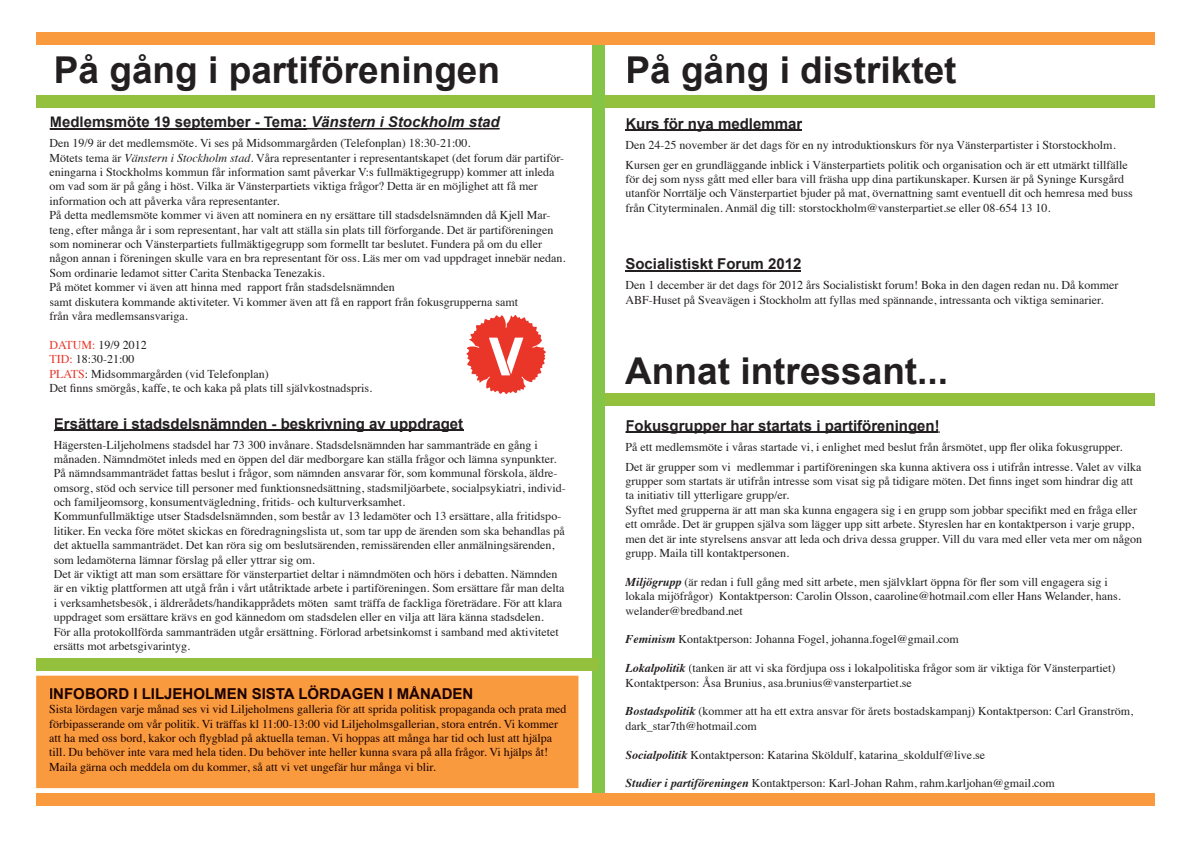
<style>
.page{position:relative;width:1191px;height:842px;background:#fff}
.page>*{position:absolute;margin:0;border:0;box-sizing:border-box;transform-origin:0 0}
.t1{font:700 37px "Arial";color:#231f20}
.t2{font:700 15px "Arial";color:#231f20}
.t3{font:700 15px "Arial";color:#1c0000}
.t4{font:12px/14.4px "Times";color:#231f20}
.t5{font:12px/14.4px "Times";color:#1c0000}
.s1{font-style:italic}
.s2{color:#ea3529}
.s3{font-weight:700;font-style:italic}
</style>
<div class="page">
<div style="left:36px;top:676px;width:542px;height:112px;background:#f89a3d"></div>
<div style="left:36px;top:95px;width:1119px;height:12px;background:#93c03d"></div>
<div style="left:604px;top:393px;width:551px;height:12px;background:#93c03d"></div>
<div style="left:592px;top:36px;width:12px;height:763px;background:#84c446"></div>
<div style="left:36px;top:794px;width:1119px;height:12px;background:#f89a3d"></div>
<div style="left:36px;top:32px;width:1119px;height:12px;background:#f89a3d"></div>
<hr style="left:626px;top:129px;width:176px;height:2px;background:#231f20">
<div style="left:36px;top:658px;width:561px;height:12px;background:#93c03d"></div>
<hr style="left:307px;top:128px;width:192px;height:2px;background:#231f20">
<hr style="left:51px;top:128px;width:256px;height:2px;background:#231f20">
<div style="left:50px;top:688px;width:422px;height:11px;background:#f89a3d"></div>
<hr style="left:50px;top:685px;width:422px;height:3px;background:#f89a3d">
<div style="left:50px;top:705px;width:516px;height:11px;background:#f89a3d"></div>
<div style="left:49px;top:719px;width:509px;height:11px;background:#f89a3d"></div>
<div style="left:50px;top:733px;width:502px;height:12px;background:#f89a3d"></div>
<div style="left:49px;top:748px;width:499px;height:11px;background:#f89a3d"></div>
<div style="left:49px;top:762px;width:432px;height:11px;background:#f89a3d"></div>
<svg style="left:466px;top:315px;width:80px;height:79px"></svg>
<hr style="left:626px;top:431px;width:312px;height:2px;background:#231f20">
<hr style="left:55px;top:430px;width:408px;height:1px;background:#231f20">
<hr style="left:625px;top:270px;width:176px;height:2px;background:#231f20">
<h1 class="t1" style="left:54px;top:46px;width:448px">På gång i partiföreningen</h1>
<p class="t2" style="left:50px;top:112px;width:451px">Medlemsmöte 19 september - Tema: <span class="s1">Vänstern i Stockholm stad</span></p>
<p class="t4" style="left:50px;top:135px;width:517px">Den 19/9 är det medlemsmöte. Vi ses på Midsommargården (Telefonplan) 18:30-21:00.<br>Mötets tema är <span class="s1">Vänstern i Stockholm stad.</span> Våra representanter i representantskapet (det forum där partiför&shy;eningarna i Stockholms kommun får information samt påverkar V:s fullmäktigegrupp) kommer att inleda om vad som är på gång i höst. Vilka är Vänsterpartiets viktiga frågor? Detta är en möjlighet att få mer information och att påverka våra representanter.<br>På detta medlemsmöte kommer vi även att nominera en ny ersättare till stadsdelsnämnden då Kjell Mar&shy;teng, efter många år i som representant, har valt att ställa sin plats till förforgande. Det är partiföreningen som nominerar och Vänsterpartiets fullmäktigegrupp som formellt tar beslutet. Fundera på om du eller någon annan i föreningen skulle vara en bra representant för oss. Läs mer om vad uppdraget innebär nedan.<br>Som ordinarie ledamot sitter Carita Stenbacka Tenezakis.<br>På mötet kommer vi även att hinna med rapport från stadsdelsnämnden<br>samt diskutera kommande aktiviteter. Vi kommer även att få en rapport från fokusgrupperna samt<br>från våra medlemsansvariga.</p>
<p class="t4" style="left:50px;top:336px;width:324px"><span class="s2">DATUM:</span> 19/9 2012<br><span class="s2">TID:</span> 18:30-21:00<br><span class="s2">PLATS</span>: Midsommargården (vid Telefonplan)<br>Det finns smörgås, kaffe, te och kaka på plats till självkostnadspris.</p>
<p class="t2" style="left:54px;top:414px;width:411px">Ersättare i stadsdelsnämnden - beskrivning av uppdraget</p>
<p class="t4" style="left:54px;top:437px;width:513px">Hägersten-Liljeholmens stadsdel har 73 300 invånare. Stadsdelsnämnden har sammanträde en gång i månaden. Nämndmötet inleds med en öppen del där medborgare kan ställa frågor och lämna synpunkter.<br>På nämndsammanträdet fattas beslut i frågor, som nämnden ansvarar för, som kommunal förskola, äldre&shy;omsorg, stöd och service till personer med funktionsnedsättning, stadsmiljöarbete, socialpsykiatri, individ&shy;och familjeomsorg, konsumentvägledning, fritids- och kulturverksamhet.<br>Kommunfullmäktige utser Stadsdelsnämnden, som består av 13 ledamöter och 13 ersättare, alla fritidspo&shy;litiker. En vecka före mötet skickas en föredragningslista ut, som tar upp de ärenden som ska behandlas på det aktuella sammanträdet. Det kan röra sig om beslutsärenden, remissärenden eller anmälningsärenden, som ledamöterna lämnar förslag på eller yttrar sig om.<br>Det är viktigt att man som ersättare för vänsterpartiet deltar i nämndmöten och hörs i debatten. Nämnden är en viktig plattformen att utgå från i vårt utåtriktade arbete i partiföreningen. Som ersättare får man delta i verksamhetsbesök, i äldrerådets/handikapprådets möten samt träffa de fackliga företrädare. För att klara uppdraget som ersättare krävs en god kännedom om stadsdelen eller en vilja att lära känna stadsdelen.<br>För alla protokollförda sammanträden utgår ersättning. Förlorad arbetsinkomst i samband med aktivitetet ersätts mot arbetsgivarintyg.</p>
<p class="t3" style="left:49px;top:684px;width:426px">INFOBORD I LILJEHOLMEN SISTA LÖRDAGEN I MÅNADEN</p>
<p class="t5" style="left:49px;top:701px;width:519px">Sista lördagen varje månad ses vi vid Liljeholmens galleria för att sprida politisk propaganda och prata med förbipasserande om vår politik. Vi träffas kl 11:00-13:00 vid Liljeholmsgallerian, stora entrén. Vi kommer att ha med oss bord, kakor och flygblad på aktuella teman. Vi hoppas att många har tid och lust att hjälpa till. Du behöver inte vara med hela tiden. Du behöver inte heller kunna svara på alla frågor. Vi hjälps åt!<br>Maila gärna och meddela om du kommer, så att vi vet ungefär hur många vi blir.</p>
<h1 class="t1" style="left:625px;top:46px;width:333px">På gång i distriktet</h1>
<p class="t2" style="left:625px;top:113px;width:178px">Kurs för nya medlemmar</p>
<p class="t4" style="left:625px;top:134px;width:504px;line-height:20px">Den 24-25 november är det dags för en ny introduktionskurs för nya Vänsterpartister i Storstockholm.<br>Kursen ger en grundläggande inblick i Vänsterpartiets politik och organisation och är ett utmärkt tillfälle</p>
<p class="t4" style="left:625px;top:171px;width:509px">för dej som nyss gått med eller bara vill fräsha upp dina partikunskaper. Kursen är på Syninge Kursgård utanför Norrtälje och Vänsterpartiet bjuder på mat, övernattning samt eventuell dit och hemresa med buss från Cityterminalen. Anmäl dig till: storstockholm@vansterpartiet.se eller 08-654 13 10.</p>
<p class="t2" style="left:625px;top:254px;width:177px">Socialistiskt Forum 2012</p>
<p class="t4" style="left:625px;top:277px;width:494px">Den 1 december är det dags för 2012 års Socialistiskt forum! Boka in den dagen redan nu. Då kommer<br>ABF-Huset på Sveavägen i Stockholm att fyllas med spännande, intressanta och viktiga seminarier.</p>
<h1 class="t1" style="left:625px;top:347px;width:324px">Annat intressant...</h1>
<p class="t2" style="left:625px;top:415px;width:316px">Fokusgrupper har startats i partiföreningen!</p>
<p class="t4" style="left:625px;top:435px;width:517px;line-height:20px">På ett medlemsmöte i våras startade vi, i enlighet med beslut från årsmötet, upp fler olika fokusgrupper.<br>Det är grupper som vi medlemmar i partiföreningen ska kunna aktivera oss i utifrån intresse. Valet av vilka</p>
<p class="t4" style="left:625px;top:473px;width:518px">grupper som startats är utifrån intresse som visat sig på tidigare möten. Det finns inget som hindrar dig att ta initiativ till ytterligare grupp/er.<br>Syftet med grupperna är att man ska kunna engagera sig i en grupp som jobbar specifikt med en fråga eller ett område. Det är gruppen själva som lägger upp sitt arbete. Styreslen har en kontaktperson i varje grupp, men det är inte styrelsens ansvar att leda och driva dessa grupper. Vill du vara med eller veta mer om någon grupp. Maila till kontaktpersonen.</p>
<p class="t4" style="left:625px;top:573px;width:497px"><span class="s3">Miljögrupp</span> (är redan i full gång med sitt arbete, men självklart öppna för fler som vill engagera sig i lokala mijöfrågor) Kontaktperson: Carolin Olsson, caaroline@hotmail.com eller Hans Welander, hans. welander@bredband.net</p>
<p class="t4" style="left:625px;top:631px;width:335px"><span class="s3">Feminism</span> Kontaktperson: Johanna Fogel, johanna.fogel@gmail.com</p>
<p class="t4" style="left:625px;top:660px;width:492px"><span class="s3">Lokalpolitik</span> (tanken är att vi ska fördjupa oss i lokalpolitiska frågor som är viktiga för Vänsterpartiet)<br>Kontaktperson: Åsa Brunius, asa.brunius@vansterpartiet.se</p>
<p class="t4" style="left:625px;top:703px;width:509px"><span class="s3">Bostadspolitik</span> (kommer att ha ett extra ansvar för årets bostadskampanj) Kontaktperson: Carl Granström, dark_star7th@hotmail.com</p>
<p class="t4" style="left:625px;top:746px;width:361px"><span class="s3">Socialpolitik</span> Kontaktperson: Katarina Sköldulf, katarina_skoldulf@live.se</p>
<p class="t4" style="left:625px;top:775px;width:431px"><span class="s3">Studier i partiföreningen</span> Kontaktperson: Karl-Johan Rahm, rahm.karljohan@gmail.com</p>
</div>
